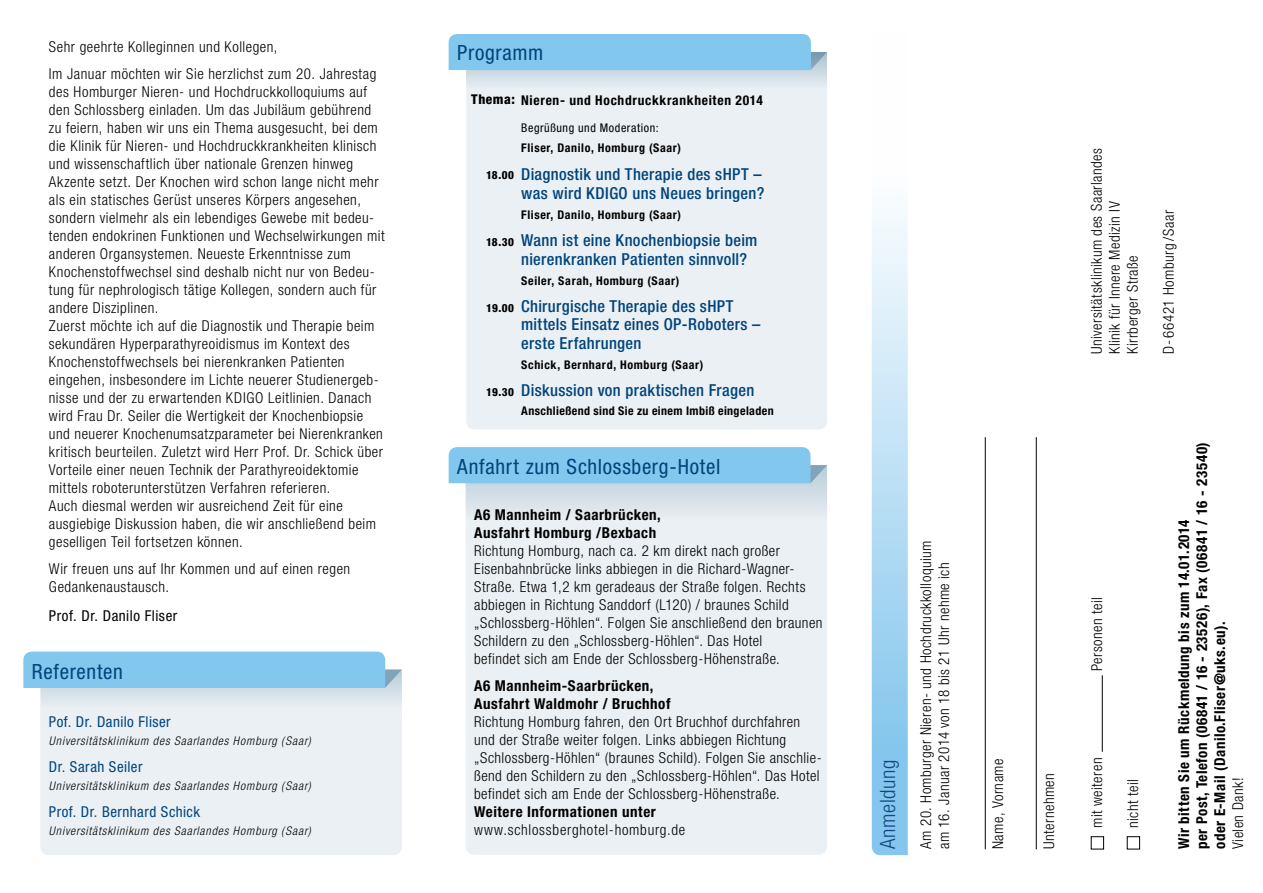
<style>
.page{position:relative;width:1263px;height:893px;background:#fff}
.page>*{position:absolute;margin:0;border:0;box-sizing:border-box;transform-origin:0 0}
.t1{font:condensed 21px "Helvetica Neue LT Std";letter-spacing:.035em;color:#00447c}
.t2{font:300 condensed 21px "Helvetica Neue LT Std";letter-spacing:.03em;color:#164683}
.t3{font:500 condensed 16.5px/19.8px "Helvetica Neue LT Std";letter-spacing:.02em;color:#00447c}
.t4{font:300 condensed 15px/18px "Helvetica Neue LT Std";letter-spacing:.035em;color:#000}
.t5{font:700 condensed 15px/18px "Helvetica Neue LT Std";letter-spacing:.035em;color:#000}
.t6{font:condensed 15px "Helvetica Neue LT Std";letter-spacing:.035em;color:#00447c}
.t7{font:condensed 15px "Helvetica Neue LT Std";letter-spacing:.04em;color:#000}
.t8{font:700 condensed 13.5px "Helvetica Neue LT Std";letter-spacing:.05em;color:#000}
.t9{font:800 condensed 13.5px "Helvetica Neue LT Std";letter-spacing:.04em;color:#000}
.t10{font:700 condensed 12px "Helvetica Neue LT Std";letter-spacing:.05em;color:#000}
.t11{font:italic 300 condensed 12px "Helvetica Neue";letter-spacing:.07em;color:#000}
.t12{font:condensed 12px "Helvetica Neue LT Std";letter-spacing:.05em;color:#000}
.t13{font:800 condensed 11.25px "Helvetica Neue LT Std";letter-spacing:.025em;color:#000}
</style>
<div class="page">
<div style="left:466px;top:550px;width:361px;height:305px;background:#ebf0f4"></div>
<svg style="left:449px;top:447px;width:378px;height:103px;background:#c1ddee"></svg>
<div style="left:40px;top:728px;width:362px;height:127px;background:#ebf0f4"></div>
<svg style="left:23px;top:652px;width:379px;height:76px;background:#b7daee"></svg>
<div style="left:466px;top:88px;width:361px;height:341px;background:#ebf0f4"></div>
<svg style="left:466px;top:70px;width:361px;height:18px;background:#d8e2e9"></svg>
<div style="left:449px;top:34px;width:378px;height:36px;background:#82c7ee"></div>
<svg style="left:872px;top:213px;width:36px;height:642px;background:#b3dbf3"></svg>
<hr style="left:985px;top:437px;width:1px;height:412px;background:#000">
<hr style="left:1036px;top:437px;width:1px;height:412px;background:#000">
<hr style="left:1102px;top:675px;width:1px;height:77px;background:#000">
<div style="left:1091px;top:836px;width:13px;height:13px;border:1px solid #000"></div>
<div style="left:1127px;top:836px;width:13px;height:13px;border:1px solid #000"></div>
<p class="t4" style="left:49px;top:33px;width:329px;line-height:27px">Sehr geehrte Kolleginnen und Kollegen,<br>Im Januar möchten wir Sie herzlichst zum 20. Jahrestag</p>
<p class="t4" style="left:49px;top:83px;width:337px">des Homburger Nieren- und Hochdruckkolloquiums auf den Schlossberg einladen. Um das Jubiläum gebührend zu feiern, haben wir uns ein Thema ausgesucht, bei dem die Klinik für Nieren- und Hochdruckkrankheiten klinisch und wissenschaftlich über nationale Grenzen hinweg Akzente setzt. Der Knochen wird schon lange nicht mehr als ein statisches Gerüst unseres Körpers angesehen, sondern vielmehr als ein lebendiges Gewebe mit bedeu&shy;tenden endokrinen Funktionen und Wechselwirkungen mit anderen Organsystemen. Neueste Erkenntnisse zum Knochenstoffwechsel sind deshalb nicht nur von Bedeu&shy;tung für nephrologisch tätige Kollegen, sondern auch für andere Disziplinen.<br>Zuerst möchte ich auf die Diagnostik und Therapie beim sekundären Hyperparathyreoidismus im Kontext des Knochenstoffwechsels bei nierenkranken Patienten eingehen, insbesondere im Lichte neuerer Studienergeb&shy;nisse und der zu erwartenden KDIGO Leitlinien. Danach wird Frau Dr. Seiler die Wertigkeit der Knochenbiopsie und neuerer Knochenumsatzparameter bei Nierenkranken kritisch beurteilen. Zuletzt wird Herr Prof. Dr. Schick über Vorteile einer neuen Technik der Parathyreoidektomie mittels roboterunterstützen Verfahren referieren.<br>Auch diesmal werden wir ausreichend Zeit für eine ausgiebige Diskussion haben, die wir anschließend beim geselligen Teil fortsetzen können.</p>
<p class="t4" style="left:49px;top:560px;width:303px">Wir freuen uns auf Ihr Kommen und auf einen regen<br>Gedankenaustausch.</p>
<p class="t7" style="left:49px;top:607px;width:130px">Prof. Dr. Danilo Fliser</p>
<h1 class="t1" style="left:32px;top:659px;width:92px">Referenten</h1>
<p class="t6" style="left:49px;top:713px;width:123px">Pof. Dr. Danilo Fliser</p>
<p class="t11" style="left:49px;top:734px;width:263px">Universitätsklinikum des Saarlandes Homburg (Saar)</p>
<p class="t6" style="left:49px;top:758px;width:95px">Dr. Sarah Seiler</p>
<p class="t11" style="left:49px;top:779px;width:263px">Universitätsklinikum des Saarlandes Homburg (Saar)</p>
<p class="t6" style="left:49px;top:803px;width:153px">Prof. Dr. Bernhard Schick</p>
<p class="t11" style="left:49px;top:824px;width:263px">Universitätsklinikum des Saarlandes Homburg (Saar)</p>
<h1 class="t1" style="left:457px;top:40px;width:88px">Programm</h1>
<p class="t9" style="left:471px;top:91px;width:45px">Thema:</p>
<p class="t8" style="left:521px;top:92px;width:243px">Nieren- und Hochdruckkrankheiten 2014</p>
<p class="t12" style="left:521px;top:121px;width:139px">Begrüßung und Moderation:</p>
<p class="t10" style="left:521px;top:140px;width:161px">Fliser, Danilo, Homburg (Saar)</p>
<p class="t3" style="left:521px;top:164px;width:245px">Diagnostik und Therapie des sHPT – was wird KDIGO uns Neues bringen?</p>
<p class="t10" style="left:521px;top:207px;width:161px">Fliser, Danilo, Homburg (Saar)</p>
<p class="t3" style="left:521px;top:230px;width:238px">Wann ist eine Knochenbiopsie beim nierenkranken Patienten sinnvoll?</p>
<p class="t10" style="left:521px;top:273px;width:160px">Seiler, Sarah, Homburg (Saar)</p>
<p class="t3" style="left:521px;top:297px;width:241px;line-height:18px">Chirurgische Therapie des sHPT mittels Einsatz eines OP-Roboters –</p>
<p class="t3" style="left:521px;top:333px;width:122px">erste Erfahrungen</p>
<p class="t10" style="left:521px;top:357px;width:184px">Schick, Bernhard, Homburg (Saar)</p>
<p class="t3" style="left:521px;top:380px;width:235px">Diskussion von praktischen Fragen</p>
<p class="t10" style="left:521px;top:404px;width:254px">Anschließend sind Sie zu einem Imbiß eingeladen</p>
<p class="t13" style="left:486px;top:168px;width:30px">18.00</p>
<p class="t13" style="left:486px;top:235px;width:30px">18.30</p>
<p class="t13" style="left:486px;top:301px;width:29px">19.00</p>
<p class="t13" style="left:486px;top:385px;width:29px">19.30</p>
<h1 class="t1" style="left:457px;top:454px;width:265px">Anfahrt zum Schlossberg-Hotel</h1>
<p class="t5" style="left:474px;top:505px;width:188px">A6 Mannheim / Saarbrücken,<br>Ausfahrt Homburg /Bexbach</p>
<p class="t4" style="left:474px;top:542px;width:350px">Richtung Homburg, nach ca. 2 km direkt nach großer Eisenbahnbrücke links abbiegen in die Richard-Wagner-Straße. Etwa 1,2 km geradeaus der Straße folgen. Rechts abbiegen in Richtung Sanddorf (L120) / braunes Schild „Schlossberg-Höhlen“. Folgen Sie anschließend den braunen Schildern zu den „Schlossberg-Höhlen“. Das Hotel<br>befindet sich am Ende der Schlossberg-Höhenstraße.</p>
<p class="t5" style="left:474px;top:676px;width:198px">A6 Mannheim-Saarbrücken,<br>Ausfahrt Waldmohr / Bruchhof</p>
<p class="t4" style="left:474px;top:713px;width:349px">Richtung Homburg fahren, den Ort Bruchhof durchfahren und der Straße weiter folgen. Links abbiegen Richtung „Schlossberg-Höhlen“ (braunes Schild). Folgen Sie anschlie&shy;ßend den Schildern zu den „Schlossberg-Höhlen“. Das Hotel befindet sich am Ende der Schlossberg-Höhenstraße.</p>
<p class="t5" style="left:474px;top:802px;width:183px">Weitere Informationen unter</p>
<p class="t4" style="left:474px;top:821px;width:213px">www.schlossberghotel-homburg.de</p>
<h1 class="t2" style="left:876px;top:849px;width:91px;rotate:-90deg">Anmeldung</h1>
<p class="t4" style="left:917px;top:849px;width:310px;rotate:-90deg">Am 20. Homburger Nieren- und Hochdruckkolloquium am 16. Januar 2014 von 18 bis 21 Uhr nehme ich</p>
<p class="t4" style="left:989px;top:849px;width:92px;rotate:-90deg">Name, Vorname</p>
<p class="t4" style="left:1040px;top:849px;width:77px;rotate:-90deg">Unternehmen</p>
<p class="t4" style="left:1087px;top:354px;width:208px;rotate:-90deg">Universitätsklinikum des Saarlandes<br>Klinik für Innere Medizin IV<br>Kirrberger Straße</p>
<p class="t4" style="left:1159px;top:354px;width:146px;rotate:-90deg">D-66421 Homburg / Saar</p>
<p class="t4" style="left:1088px;top:671px;width:76px;rotate:-90deg">Personen teil</p>
<p class="t4" style="left:1088px;top:828px;width:72px;rotate:-90deg">mit weiteren</p>
<p class="t4" style="left:1124px;top:828px;width:50px;rotate:-90deg">nicht teil</p>
<p class="t5" style="left:1175px;top:849px;width:408px;rotate:-90deg">Wir bitten Sie um Rückmeldung bis zum 14.01.2014<br>per Post, Telefon (06841 / 16 - 23526), Fax (06841 / 16 - 23540) oder E-Mail (Danilo.Fliser@uks.eu).</p>
<p class="t4" style="left:1229px;top:849px;width:73px;rotate:-90deg">Vielen Dank!</p>
</div>
